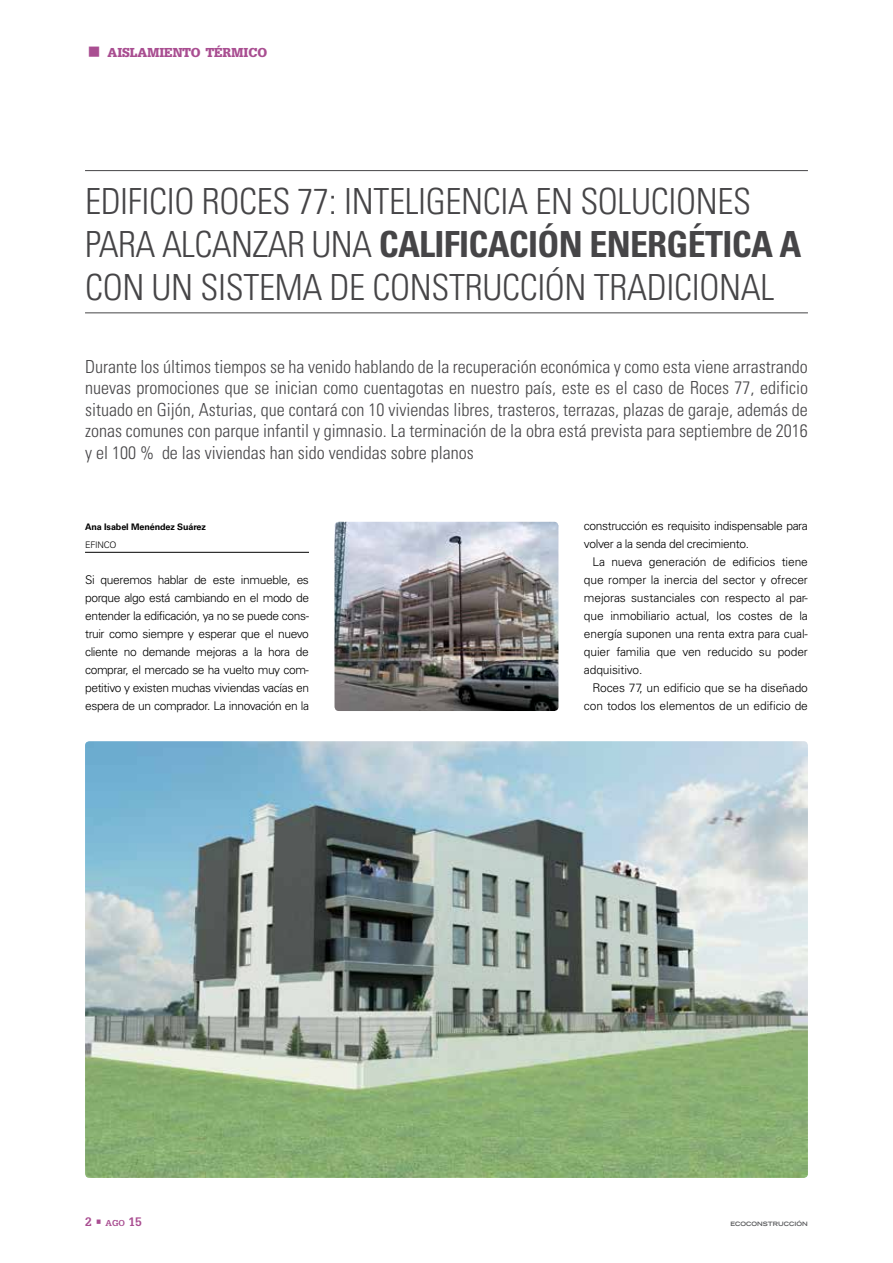
<style>
.page{position:relative;width:893px;height:1263px;background:#fff}
.page>*{position:absolute;margin:0;border:0;box-sizing:border-box;transform-origin:0 0}
.t1{font:300 condensed 36px/43.2px "Univers";letter-spacing:-.01em;color:#464547}
.t2{font:300 condensed 18px/21.6px "Univers";color:#464547;text-align:justify}
.t3{font:900 12.6px "Glypha";color:#a94e91}
.t4{font:300 12px/18px "Univers";letter-spacing:-.03em;color:#000;text-align:justify}
.t5{font:300 12px/18px "Univers";letter-spacing:-.01em;color:#000;text-align:right}
.t6{font:700 12px "Glypha";color:#a94e91}
.t7{font:700 9px "Univers";letter-spacing:-.01em;color:#000}
.t8{font:300 9px "Univers";letter-spacing:-.02em;color:#000}
.t9{font:700 expanded 6px "Trade Gothic LH";color:#58595b}
.s1{font-weight:700}
.s2{font-size:8.4px}
</style>
<div class="page">
<hr style="left:85px;top:170px;width:723px;height:1px;background:#464547">
<hr style="left:85px;top:313px;width:723px;height:1px;background:#464547">
<hr style="left:85px;top:552px;width:224px;height:1px;background:#000">
<img style="left:85px;top:741px;width:723px;height:437px">
<img style="left:334px;top:522px;width:224px;height:189px">
<p class="t3" style="left:108px;top:45px;width:161px">AISLAMIENTO TÉRMICO</p>
<h1 class="t1" style="left:85px;top:179px;width:718px">EDIFICIO ROCES 77: INTELIGENCIA EN SOLUCIONES<br>PARA ALCANZAR UNA <span class="s1">CALIFICACIÓN ENERGÉTICA A<br></span>CON UN SISTEMA DE CONSTRUCCIÓN TRADICIONAL</h1>
<p class="t2" style="left:85px;top:355px;width:724px">Durante los últimos tiempos se ha venido hablando de la recuperación económica y como esta viene arrastrando nuevas promociones que se inician como cuentagotas en nuestro país, este es el caso de Roces 77, edificio situado en Gijón, Asturias, que contará con 10 viviendas libres, trasteros, terrazas, plazas de garaje, además de zonas comunes con parque infantil y gimnasio. La terminación de la obra está prevista para septiembre de 2016 y el 100 % de las viviendas han sido vendidas sobre planos</p>
<p class="t7" style="left:85px;top:521px;width:123px">Ana Isabel Menéndez Suárez</p>
<p class="t8" style="left:85px;top:539px;width:33px">EFINCO</p>
<p class="t4" style="left:85px;top:571px;width:225px">Si queremos hablar de este inmueble, es porque algo está cambiando en el modo de entender la edificación, ya no se puede cons&shy;truir como siempre y esperar que el nuevo cliente no demande mejoras a la hora de comprar, el mercado se ha vuelto muy com&shy;petitivo y existen muchas viviendas vacías en espera de un comprador. La innovación en la</p>
<p class="t4" style="left:584px;top:517px;width:225px">construcción es requisito indispensable para volver a la senda del crecimiento.</p>
<p class="t4" style="left:584px;top:553px;width:225px;text-indent:9px">La nueva generación de edificios tiene que romper la inercia del sector y ofrecer mejoras sustanciales con respecto al par&shy;que inmobiliario actual, los costes de la energía suponen una renta extra para cual&shy;quier familia que ven reducido su poder adquisitivo.</p>
<p class="t5" style="left:584px;top:679px;width:225px">Roces 77, un edificio que se ha diseñado con todos los elementos de un edificio de</p>
<p class="t6" style="left:85px;top:1214px;width:58px">2 • <span class="s2">ago</span> 15</p>
<p class="t9" style="left:731px;top:1219px;width:79px">ECOCONSTRUCCIÓN</p>
</div>
